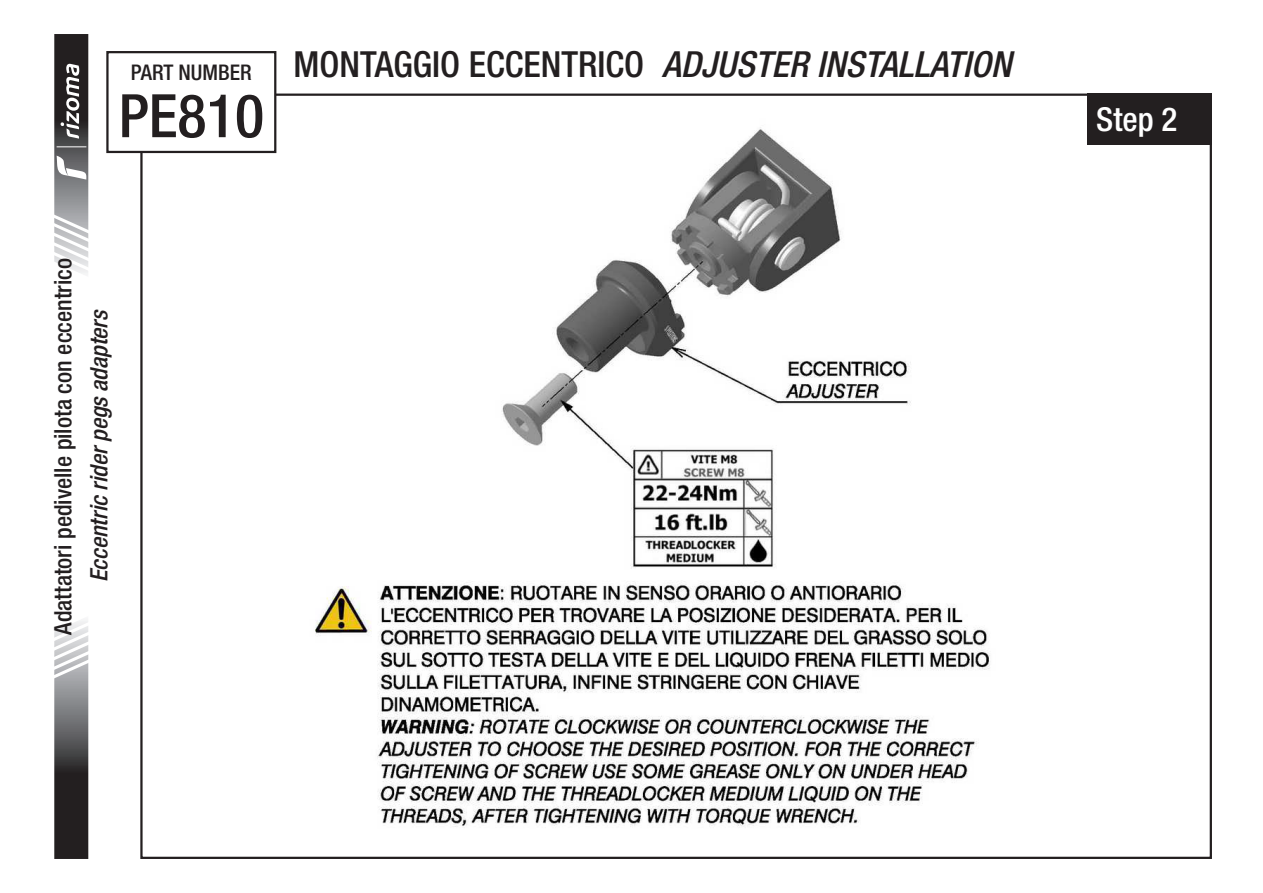
<style>
.page{position:relative;width:1263px;height:893px;background:#fff}
.page>*{position:absolute;margin:0;border:0;box-sizing:border-box;transform-origin:0 0}
.t1{font:500 condensed 60px "Helvetica Neue LT Std";color:#231f20}
.t2{font:italic 500 condensed 36px "Helvetica Neue LT Std";color:#231f20}
.t3{font:500 condensed 33px "Helvetica Neue LT Std";color:#fff}
.t4{font:500 condensed 24px "Helvetica Neue LT Std";color:#231f20}
.t5{font:italic 500 condensed 24px "Helvetica Neue LT Std";color:#231f20}
.t6{font:500 condensed 21.6px "Helvetica Neue LT Std";color:#231f20}
.s1{font-style:normal}
</style>
<div class="page">
<img style="left:315px;top:127px;width:675px;height:700px">
<div style="left:1088px;top:94px;width:124px;height:51px;background:#231f20"></div>
<svg style="left:54px;top:620px;width:35px;height:239px;background:#706f70"></svg>
<svg style="left:54px;top:34px;width:35px;height:240px"></svg>
<div style="left:106px;top:51px;width:170px;height:102px;border:2px solid #231f20"></div>
<p class="t6" style="left:131px;top:59px;width:122px">PART NUMBER</p>
<h1 class="t1" style="left:119px;top:80px;width:147px">PE810</h1>
<p class="t2" style="left:293px;top:42px;width:720px"><span class="s1">MONTAGGIO ECCENTRICO</span> ADJUSTER INSTALLATION</p>
<p class="t4" style="left:49px;top:635px;width:378px;rotate:-90deg">Adattatori pedivelle pilota con eccentrico</p>
<p class="t5" style="left:85px;top:582px;width:274px;rotate:-90deg">Eccentric rider pegs adapters</p>
<p class="t3" style="left:1096px;top:99px;width:83px">Step 2</p>
</div>
